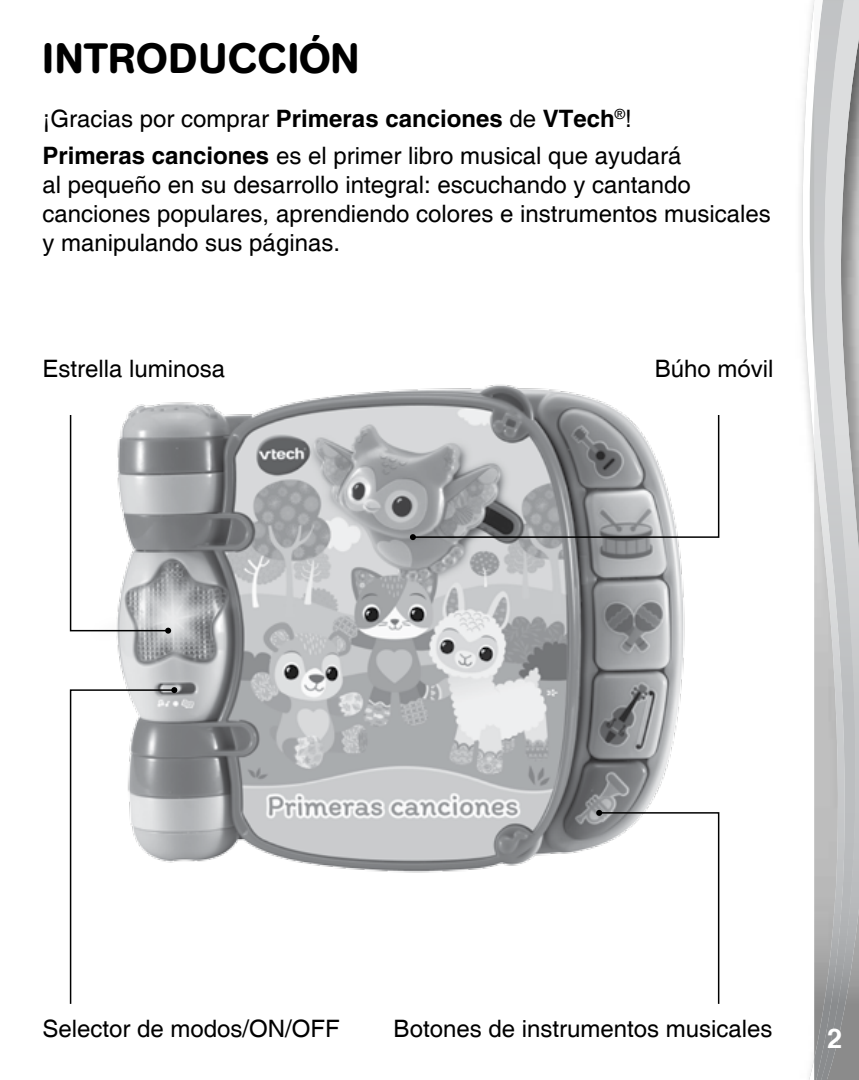
<style>
.page{position:relative;width:859px;height:1080px;background:#fff}
.page>*{position:absolute;margin:0;border:0;box-sizing:border-box;transform-origin:0 0}
.t1{font:500 42px "AG Book Rounded";letter-spacing:.02em;color:#000}
.t2{font:700 33px "Helvetica";color:#fff}
.t3{font:700 27px "Helvetica";color:#fff}
.t4{font:24px/28.8px "Helvetica";color:#000}
.s1{font-weight:700}
</style>
<div class="page">
<img style="left:116px;top:384px;width:569px;height:489px">
<svg style="left:69px;top:413px;width:102px;height:221px"></svg>
<svg style="left:69px;top:687px;width:108px;height:317px"></svg>
<svg style="left:596px;top:810px;width:124px;height:194px"></svg>
<svg style="left:411px;top:413px;width:309px;height:126px"></svg>
<svg style="left:410px;top:534px;width:6px;height:6px"></svg>
<svg style="left:802px;top:0;width:12px;height:1080px"></svg>
<img style="left:857px;top:0;width:2px;height:1080px">
<img style="left:847px;top:0;width:10px;height:1080px">
<img style="left:814px;top:0;width:33px;height:1080px">
<h1 class="t1" style="left:43px;top:33px;width:318px">INTRODUCCIÓN</h1>
<p class="t4" style="left:43px;top:101px;width:640px;line-height:37.2px">¡Gracias por comprar <span class="s1">Primeras canciones</span> de <span class="s1">VTech</span><sup>®</sup>!<br><span class="s1">Primeras canciones</span> es el primer libro musical que ayudará</p>
<p class="t4" style="left:43px;top:171px;width:730px">al pequeño en su desarrollo integral: escuchando y cantando canciones populares, aprendiendo colores e instrumentos musicales y manipulando sus páginas.</p>
<p class="t4" style="left:43px;top:355px;width:184px">Estrella luminosa</p>
<p class="t4" style="left:655px;top:355px;width:120px">Búho móvil</p>
<p class="t4" style="left:43px;top:1015px;width:299px">Selector de modos/ON/OFF</p>
<p class="t4" style="left:394px;top:1015px;width:380px">Botones de instrumentos musicales</p>
<p class="t3" style="left:827px;top:1017px;width:17px">2</p>
<h2 class="t2" style="left:820px;top:1016px;width:20px">3</h2>
</div>
